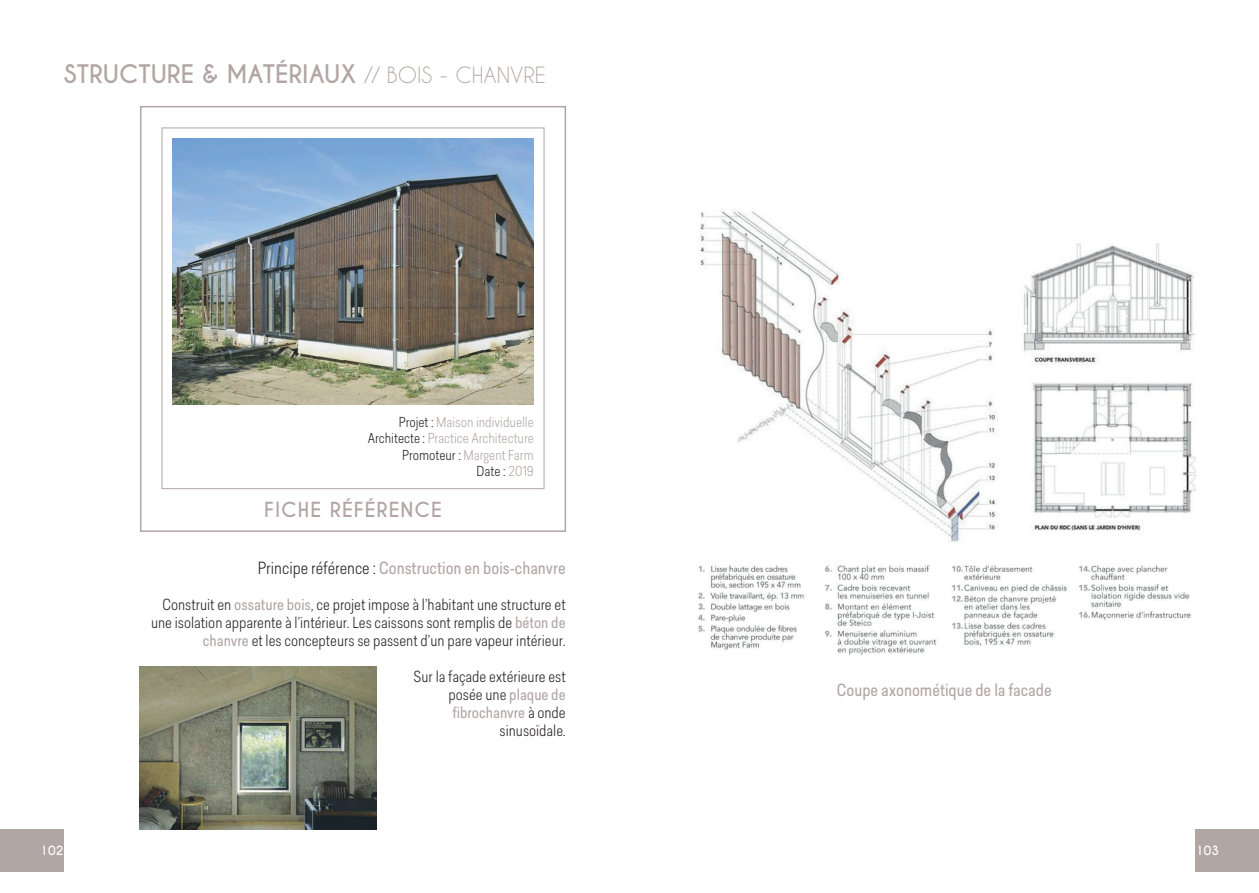
<style>
.page{position:relative;width:1259px;height:893px;background:#fff}
.page>*{position:absolute;margin:0;border:0;box-sizing:border-box;transform-origin:0 0}
.t1{font:700 24px "Caviar Dreams";color:#b2a6a4}
.t2{font:700 19.5px "Caviar Dreams";letter-spacing:.05em;color:#b2a6a4}
.t3{font:16.5px "Predige";color:#b2a6a4}
.t4{font:300 15px/18px "Predige";color:#231f20;text-align:right}
.t5{font:300 13.5px/16.2px "Predige";color:#b2a6a4;text-align:right}
.t6{font:700 12px "Caviar Dreams";color:#fff}
.s1{font-weight:400;font-size:21px}
.s2{color:#231f20}
.s3{font-weight:300;color:#231f20}
.s4{font-weight:400;color:#b2a6a4}
</style>
<div class="page">
<div style="left:1195px;top:829px;width:64px;height:43px;background:#b2a6a4"></div>
<div style="left:0;top:829px;width:64px;height:43px;background:#b2a6a4"></div>
<div style="left:162px;top:128px;width:382px;height:361px;border:1px solid #b2a6a4"></div>
<div style="left:140px;top:106px;width:426px;height:426px;border:2px solid #b2a6a4"></div>
<img style="left:172px;top:138px;width:362px;height:267px">
<img style="left:700px;top:208px;width:495px;height:334px">
<img style="left:698px;top:565px;width:494px;height:91px">
<img style="left:140px;top:666px;width:237px;height:163px">
<h1 class="t1" style="left:64px;top:59px;width:483px">STRUCTURE &amp; MATÉRIAUX <span class="s1">// BOIS - CHANVRE</span></h1>
<p class="t5" style="left:368px;top:414px;width:167px"><span class="s2">Projet :</span> Maison individuelle<br><span class="s2">Architecte :</span> Practice Architecture<br><span class="s2">Promoteur :</span> Margent Farm<br><span class="s2">Date :</span> 2019</p>
<h2 class="t2" style="left:264px;top:498px;width:179px">FICHE RÉFÉRENCE</h2>
<p class="t3" style="left:258px;top:556px;width:309px"><span class="s3">Principe référence :</span> Construction en bois-chanvre</p>
<p class="t4" style="left:151px;top:595px;width:416px">Construit en <span class="s4">ossature bois</span>, ce projet impose à l’habitant une structure et une isolation apparente à l’intérieur. Les caissons sont remplis de <span class="s4">béton de chanvre</span> et les concepteurs se passent d’un pare vapeur intérieur.</p>
<p class="t4" style="left:413px;top:667px;width:154px">Sur la façade extérieure est posée une <span class="s4">plaque de fibrochanvre</span> à onde sinusoïdale.</p>
<p class="t3" style="left:837px;top:679px;width:216px">Coupe axonométique de la facade</p>
<p class="t6" style="left:40px;top:843px;width:25px">102</p>
<p class="t6" style="left:1195px;top:843px;width:25px">103</p>
</div>
